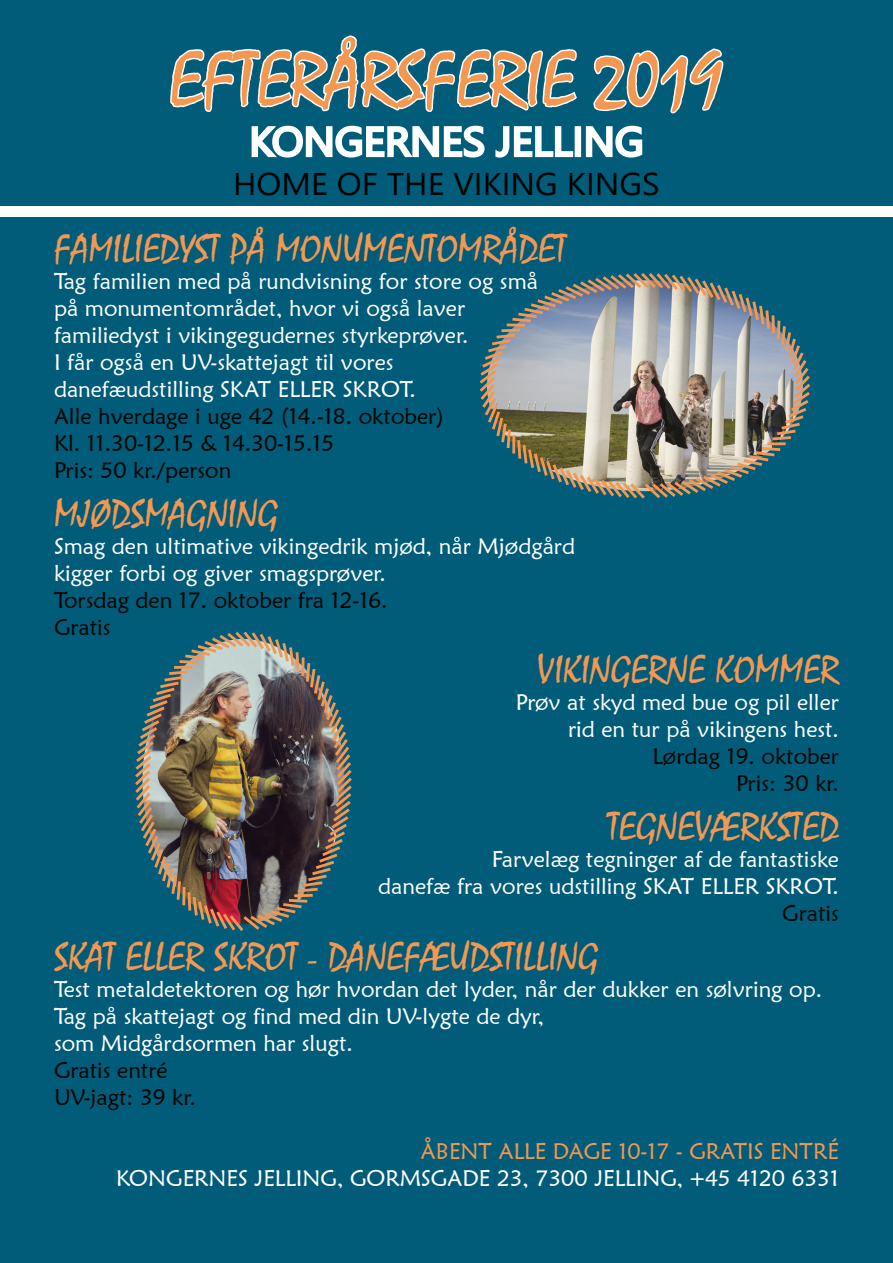
<style>
.page{position:relative;width:893px;height:1263px;background:#005c78}
.page>*{position:absolute;margin:0;border:0;box-sizing:border-box;transform-origin:0 0}
.t1{font:78px "Mistral";color:#f39751}
.t2{font:40.5px "Mistral";color:#f39751}
.t3{font:39.9px "Nirmala UI";color:#fff;scale:1.05 1}
.t4{font:31.35px "Nirmala UI";color:#000;scale:1.05 1}
.t5{font:22.5px/27px "Maiandra GD";color:#fff}
.t6{font:22.5px/27px "Maiandra GD";color:#040503}
.t7{font:22.5px "Maiandra GD";color:#f39751}
</style>
<div class="page">
<svg style="left:170px;top:35px;width:407px;height:77px"></svg>
<svg style="left:593px;top:48px;width:131px;height:66px"></svg>
<svg style="left:251px;top:125px;width:234px;height:33px"></svg>
<svg style="left:495px;top:126px;width:80px;height:32px"></svg>
<div style="left:575px;top:126px;width:6px;height:31px;border:3px solid #fff"></div>
<svg style="left:585px;top:125px;width:58px;height:33px"></svg>
<div style="left:0;top:206px;width:893px;height:11px;background:#fff"></div>
<img style="left:479px;top:273px;width:332px;height:226px">
<img style="left:135px;top:631px;width:217px;height:300px">
<h1 class="t1" style="left:169px;top:33px;width:556px">EFTERÅRSFERIE 2019</h1>
<h3 class="t3" style="left:249px;top:109px;width:377px">KONGERNES JELLING</h3>
<h3 class="t4" style="left:233px;top:159px;width:408px">HOME OF THE VIKING KINGS</h3>
<h2 class="t2" style="left:54px;top:225px;width:514px">FAMILIEDYST PÅ MONUMENTOMRÅDET</h2>
<p class="t5" style="left:54px;top:267px;width:485px">Tag familien med på rundvisning for store og små på monumentområdet, hvor vi også laver familiedyst i vikingegudernes styrkeprøver.<br>I får også en UV-skattejagt til vores danefæudstilling SKAT ELLER SKROT.</p>
<p class="t6" style="left:54px;top:402px;width:392px">Alle hverdage i uge 42 (14.-18. oktober)<br>Kl. 11.30-12.15 &amp; 14.30-15.15<br>Pris: 50 kr./person</p>
<h2 class="t2" style="left:54px;top:489px;width:225px">MJØDSMAGNING</h2>
<p class="t5" style="left:54px;top:532px;width:523px">Smag den ultimative vikingedrik mjød, når Mjødgård kigger forbi og giver smagsprøver.</p>
<p class="t6" style="left:54px;top:586px;width:335px">Torsdag den 17. oktober fra 12-16.<br>Gratis</p>
<h2 class="t2" style="left:537px;top:646px;width:303px">VIKINGERNE KOMMER</h2>
<p class="t5" style="left:516px;top:689px;width:325px;text-align:right">Prøv at skyd med bue og pil eller rid en tur på vikingens hest.</p>
<p class="t6" style="left:652px;top:743px;width:188px;text-align:right">Lørdag 19. oktober<br>Pris: 30 kr.</p>
<h2 class="t2" style="left:608px;top:803px;width:233px">TEGNEVÆRKSTED</h2>
<p class="t5" style="left:378px;top:845px;width:462px;text-align:right">Farvelæg tegninger af de fantastiske<br>danefæ fra vores udstilling SKAT ELLER SKROT.</p>
<p class="t6" style="left:782px;top:899px;width:58px">Gratis</p>
<h2 class="t2" style="left:54px;top:932px;width:546px">SKAT ELLER SKROT - DANEFÆUDSTILLING</h2>
<p class="t5" style="left:54px;top:975px;width:770px">Test metaldetektoren og hør hvordan det lyder, når der dukker en sølvring op.<br>Tag på skattejagt og find med din UV-lygte de dyr,<br>som Midgårdsormen har slugt.</p>
<p class="t6" style="left:54px;top:1056px;width:143px">Gratis entré<br>UV-jagt: 39 kr.</p>
<p class="t7" style="left:421px;top:1137px;width:420px">ÅBENT ALLE DAGE 10-17 - GRATIS ENTRÉ</p>
<p class="t5" style="left:116px;top:1164px;width:724px">KONGERNES JELLING, GORMSGADE 23, 7300 JELLING, +45 4120 6331</p>
</div>
